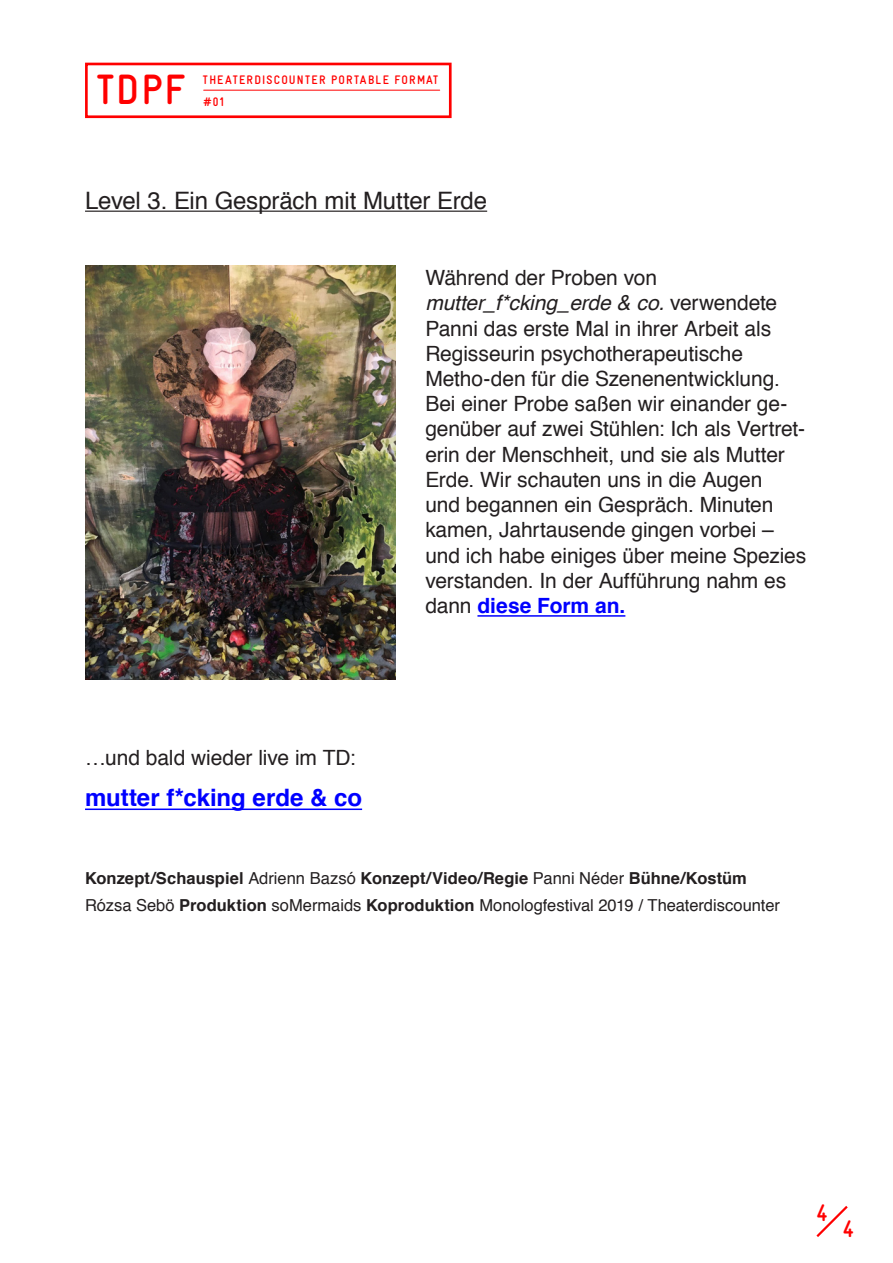
<style>
.page{position:relative;width:893px;height:1263px;background:#fff}
.page>*{position:absolute;margin:0;border:0;box-sizing:border-box;transform-origin:0 0}
.t1{font:700 condensed 42.6px "Gravur";color:#f00}
.t2{font:24px "Helvetica";letter-spacing:-.01em;color:#231f20}
.t3{font:700 24px "Helvetica";color:#00f}
.t4{font:700 condensed 24px "Gravur";color:#f00}
.t5{font:21px/25.2px "Helvetica";letter-spacing:-.005em;color:#231f20}
.t6{font:16.5px/27px "Helvetica";color:#231f20}
.t7{font:700 condensed 12.45px "Gravur";letter-spacing:.1em;color:#f00}
.s1{font-style:italic}
.s2{font-weight:700;color:#00f}
.s3{font-weight:700}
</style>
<div class="page">
<hr style="left:204px;top:90px;width:236px;height:1px;background:#f00">
<div style="left:85px;top:63px;width:367px;height:55px;border:3px solid #f00"></div>
<svg style="left:816px;top:1206px;width:32px;height:31px"></svg>
<hr style="left:85px;top:211px;width:402px;height:1px;background:#231f20">
<hr style="left:477px;top:615px;width:148px;height:2px;background:#00f">
<hr style="left:85px;top:808px;width:277px;height:2px;background:#00f">
<img style="left:85px;top:266px;width:311px;height:414px">
<h1 class="t1" style="left:97px;top:66px;width:89px">TDPF</h1>
<p class="t7" style="left:203px;top:73px;width:237px">THEATERDISCOUNTER PORTABLE FORMAT</p>
<p class="t7" style="left:203px;top:95px;width:23px">#01</p>
<p class="t2" style="left:85px;top:182px;width:404px">Level 3. Ein Gespräch mit Mutter Erde</p>
<p class="t5" style="left:85px;top:745px;width:272px">…und bald wieder live im TD:</p>
<p class="t3" style="left:85px;top:778px;width:279px">mutter f*cking erde &amp; co</p>
<p class="t5" style="left:425px;top:266px;width:382px">Während der Proben von <span class="s1">mutter_f*cking_erde &amp; co.</span> verwendete Panni das erste Mal in ihrer Arbeit als Regisseurin psychotherapeutische Metho-den für die Szenenentwicklung.<br>Bei einer Probe saßen wir einander ge&shy;genüber auf zwei Stühlen: Ich als Vertret&shy;erin der Menschheit, und sie als Mutter Erde. Wir schauten uns in die Augen<br>und begannen ein Gespräch. Minuten kamen, Jahrtausende gingen vorbei – und ich habe einiges über meine Spezies verstanden. In der Aufführung nahm es dann <span class="s2">diese Form an.</span></p>
<p class="t6" style="left:85px;top:865px;width:696px"><span class="s3">Konzept/Schauspiel</span> Adrienn Bazsó <span class="s3">Konzept/Video/Regie</span> Panni Néder <span class="s3">Bühne/Kostüm<br></span>Rózsa Sebö <span class="s3">Produktion</span> soMermaids <span class="s3">Koproduktion</span> Monologfestival 2019 / Theaterdiscounter</p>
<p class="t4" style="left:816px;top:1199px;width:13px">4</p>
<p class="t4" style="left:843px;top:1215px;width:13px">4</p>
</div>
